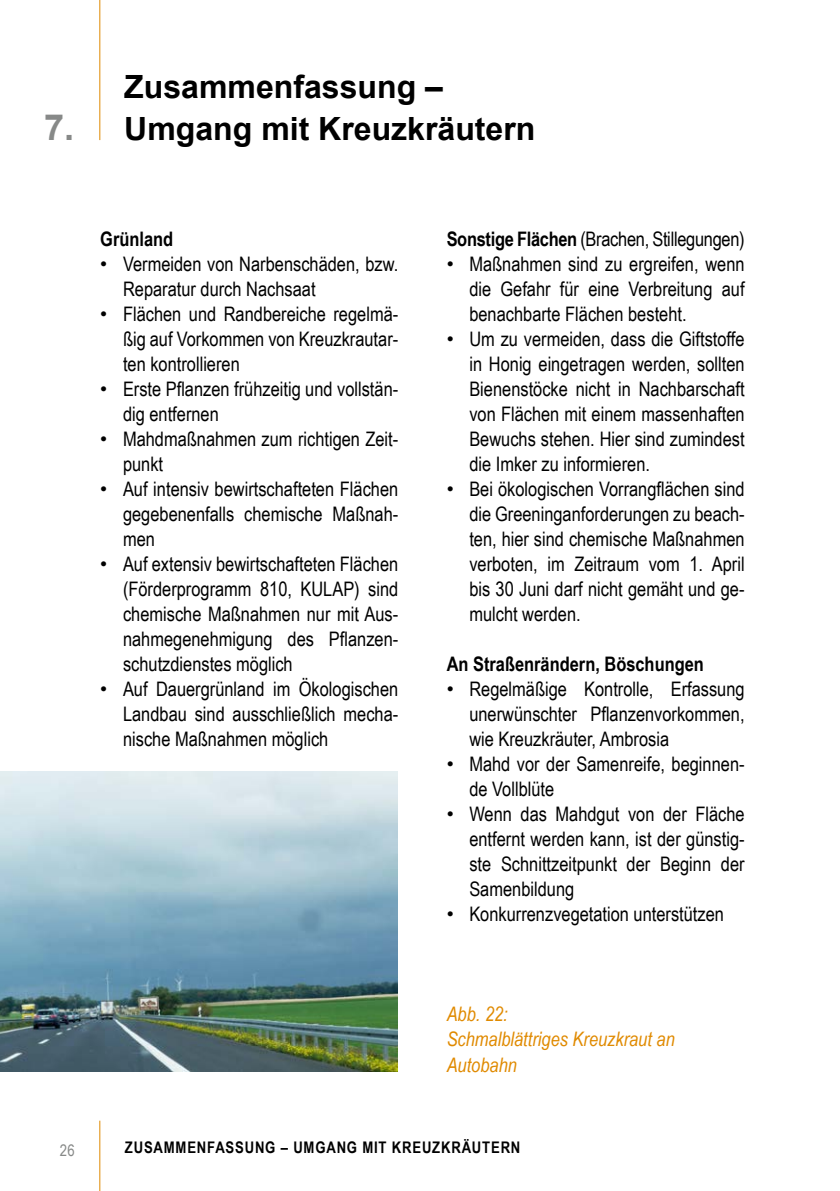
<style>
.page{position:relative;width:840px;height:1191px;background:#fff}
.page>*{position:absolute;margin:0;border:0;box-sizing:border-box;transform-origin:0 0}
.t1{font:700 32px "Arial";color:#000}
.t2{font:20px/25px "Arial Narrow";color:#000;text-align:justify}
.t3{font:italic 20px/25px "Arial Narrow";color:#e08a00}
.t4{font:700 20px "Arial Narrow";color:#000}
.t5{font:700 16px "Arial Narrow";letter-spacing:.05em;color:#000}
.t6{font:16px "Arial Narrow";color:#878988}
.s1{font-size:36px;color:#878988}
.s2{font-family:"Arial"}
.s3{font-weight:700}
</style>
<div class="page">
<hr style="left:99px;top:0;width:1px;height:140px;background:#e08a00">
<hr style="left:99px;top:1120px;width:1px;height:71px;background:#e08a00">
<img style="left:0;top:771px;width:397px;height:300px">
<h1 class="t1" style="left:124px;top:65px;width:320px">Zusammenfassung –</h1>
<h1 class="t1" style="left:44px;top:107px;width:492px"><span class="s1">7.</span> Umgang mit Kreuzkräutern</h1>
<p class="t4" style="left:100px;top:224px;width:74px">Grünland</p>
<p class="t2" style="left:123px;top:251px;width:276px;text-indent:-23px"><span class="s2">•</span> Vermeiden von Narbenschäden, bzw.<br>Reparatur durch Nachsaat</p>
<p class="t2" style="left:123px;top:301px;width:276px;text-indent:-23px"><span class="s2">•</span> Flächen und Randbereiche regelmä&shy;ßig auf Vorkommen von Kreuzkrautar&shy;ten kontrollieren</p>
<p class="t2" style="left:123px;top:376px;width:276px;text-indent:-23px"><span class="s2">•</span> Erste Pflanzen frühzeitig und vollstän&shy;dig entfernen</p>
<p class="t2" style="left:123px;top:426px;width:276px;text-indent:-23px"><span class="s2">•</span> Mahdmaßnahmen zum richtigen Zeit&shy;punkt</p>
<p class="t2" style="left:123px;top:476px;width:276px;text-indent:-23px"><span class="s2">•</span> Auf intensiv bewirtschafteten Flächen gegebenenfalls chemische Maßnah&shy;men</p>
<p class="t2" style="left:123px;top:551px;width:276px;text-indent:-23px"><span class="s2">•</span> Auf extensiv bewirtschafteten Flächen (Förderprogramm 810, KULAP) sind chemische Maßnahmen nur mit Aus&shy;nahmegenehmigung des Pflanzen&shy;schutzdienstes möglich</p>
<p class="t2" style="left:123px;top:676px;width:276px;text-indent:-23px"><span class="s2">•</span> Auf Dauergrünland im Ökologischen Landbau sind ausschließlich mecha&shy;nische Maßnahmen möglich</p>
<p class="t2" style="left:446px;top:226px;width:299px"><span class="s3">Sonstige Flächen</span> (Brachen, Stillegungen)</p>
<p class="t2" style="left:469px;top:251px;width:276px;text-indent:-23px"><span class="s2">•</span> Maßnahmen sind zu ergreifen, wenn die Gefahr für eine Verbreitung auf benachbarte Flächen besteht.</p>
<p class="t2" style="left:469px;top:326px;width:276px;text-indent:-23px"><span class="s2">•</span> Um zu vermeiden, dass die Giftstoffe in Honig eingetragen werden, sollten Bienenstöcke nicht in Nachbarschaft von Flächen mit einem massenhaften Bewuchs stehen. Hier sind zumindest die Imker zu informieren.</p>
<p class="t2" style="left:469px;top:476px;width:276px;text-indent:-23px"><span class="s2">•</span> Bei ökologischen Vorrangflächen sind die Greeninganforderungen zu beach&shy;ten, hier sind chemische Maßnahmen verboten, im Zeitraum vom 1. April bis 30 Juni darf nicht gemäht und ge&shy;mulcht werden.</p>
<p class="t4" style="left:446px;top:649px;width:258px">An Straßenrändern, Böschungen</p>
<p class="t2" style="left:469px;top:676px;width:276px;text-indent:-23px"><span class="s2">•</span> Regelmäßige Kontrolle, Erfassung unerwünschter Pflanzenvorkommen, wie Kreuzkräuter, Ambrosia</p>
<p class="t2" style="left:469px;top:751px;width:276px;text-indent:-23px"><span class="s2">•</span> Mahd vor der Samenreife, beginnen&shy;de Vollblüte</p>
<p class="t2" style="left:469px;top:801px;width:276px;text-indent:-23px"><span class="s2">•</span> Wenn das Mahdgut von der Fläche entfernt werden kann, ist der günstig&shy;ste Schnittzeitpunkt der Beginn der Samenbildung</p>
<p class="t2" style="left:446px;top:901px;width:279px"><span class="s2">•</span> Konkurrenzvegetation unterstützen</p>
<p class="t6" style="left:60px;top:1138px;width:16px">26</p>
<p class="t3" style="left:446px;top:1001px;width:229px">Abb. 22:<br>Schmalblättriges Kreuzkraut an<br>Autobahn</p>
<p class="t5" style="left:125px;top:1135px;width:397px">ZUSAMMENFASSUNG – UMGANG MIT KREUZKRÄUTERN</p>
</div>
